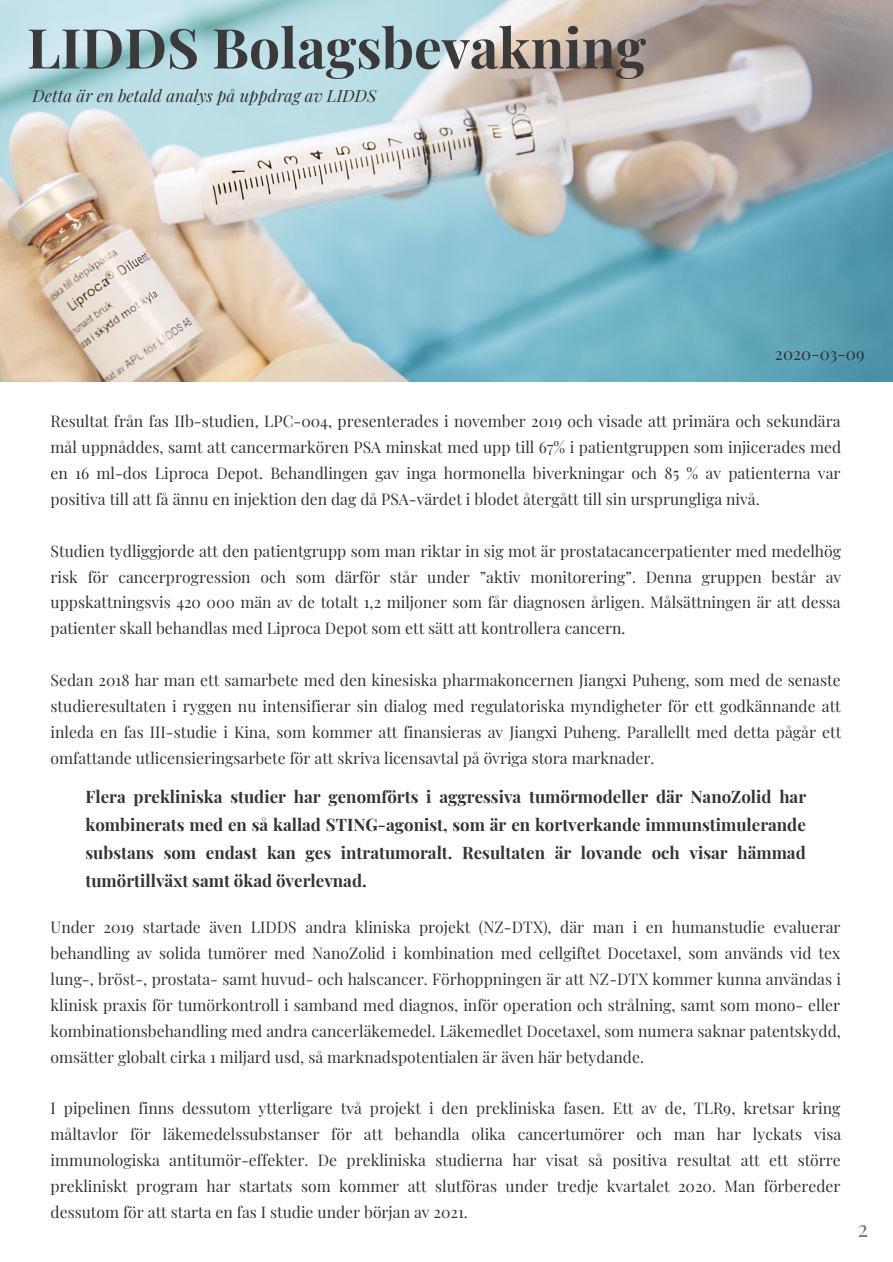
<style>
.page{position:relative;width:893px;height:1262px;background:#fff}
.page>*{position:absolute;margin:0;border:0;box-sizing:border-box;transform-origin:0 0}
.t1{font:700 55.05px "Playfair Display";color:#3a3a3a}
.t2{font:22.5px "Playfair Display";color:#717171}
.t3{font:700 16.8px/28px "Playfair Display";color:#333;text-align:justify}
.t4{font:italic 16.8px "Playfair Display";color:#333}
.t5{font:16.8px "Playfair Display";color:#333}
.t6{font:15.75px/25.8px "Playfair Display";color:#333;text-align:justify}
</style>
<div class="page">
<img style="left:0;top:0;width:892px;height:381px">
<h1 class="t1" style="left:27px;top:5px;width:620px">LIDDS Bolagsbevakning</h1>
<p class="t4" style="left:33px;top:83px;width:345px">Detta är en betald analys på uppdrag av LIDDS</p>
<p class="t5" style="left:774px;top:340px;width:91px">2020-03-09</p>
<p class="t6" style="left:51px;top:407px;width:792px">Resultat från fas IIb-studien, LPC-004, presenterades i november 2019 och visade att primära och sekundära mål uppnåddes, samt att cancermarkören PSA minskat med upp till 67% i patientgruppen som injicerades med en 16 ml-dos Liproca Depot. Behandlingen gav inga hormonella biverkningar och 85 % av patienterna var positiva till att få ännu en injektion den dag då PSA-värdet i blodet återgått till sin ursprungliga nivå.</p>
<p class="t6" style="left:51px;top:536px;width:792px">Studien tydliggjorde att den patientgrupp som man riktar in sig mot är prostatacancerpatienter med medelhög risk för cancerprogression och som därför står under ”aktiv monitorering”. Denna gruppen består av uppskattningsvis 420 000 män av de totalt 1,2 miljoner som får diagnosen årligen. Målsättningen är att dessa patienter skall behandlas med Liproca Depot som ett sätt att kontrollera cancern.</p>
<p class="t6" style="left:51px;top:666px;width:792px">Sedan 2018 har man ett samarbete med den kinesiska pharmakoncernen Jiangxi Puheng, som med de senaste studieresultaten i ryggen nu intensifierar sin dialog med regulatoriska myndigheter för ett godkännande att inleda en fas III-studie i Kina, som kommer att finansieras av Jiangxi Puheng. Parallellt med detta pågår ett omfattande utlicensieringsarbete för att skriva licensavtal på övriga stora marknader.</p>
<p class="t3" style="left:85px;top:781px;width:722px">Flera prekliniska studier har genomförts i aggressiva tumörmodeller där NanoZolid har kombinerats med en så kallad STING-agonist, som är en kortverkande immunstimulerande substans som endast kan ges intratumoralt. Resultaten är lovande och visar hämmad tumörtillväxt samt ökad överlevnad.</p>
<p class="t6" style="left:51px;top:913px;width:792px">Under 2019 startade även LIDDS andra kliniska projekt (NZ-DTX), där man i en humanstudie evaluerar behandling av solida tumörer med NanoZolid i kombination med cellgiftet Docetaxel, som används vid tex lung-, bröst-, prostata- samt huvud- och halscancer. Förhoppningen är att NZ-DTX kommer kunna användas i klinisk praxis för tumörkontroll i samband med diagnos, inför operation och strålning, samt som mono- eller kombinationsbehandling med andra cancerläkemedel. Läkemedlet Docetaxel, som numera saknar patentskydd, omsätter globalt cirka 1 miljard usd, så marknadspotentialen är även här betydande.</p>
<p class="t6" style="left:51px;top:1094px;width:792px">I pipelinen finns dessutom ytterligare två projekt i den prekliniska fasen. Ett av de, TLR9, kretsar kring måltavlor för läkemedelssubstanser för att behandla olika cancertumörer och man har lyckats visa immunologiska antitumör-effekter. De prekliniska studierna har visat så positiva resultat att ett större prekliniskt program har startats som kommer att slutföras under tredje kvartalet 2020. Man förbereder dessutom för att starta en fas I studie under början av 2021.</p>
<h2 class="t2" style="left:857px;top:1210px;width:12px">2</h2>
</div>
